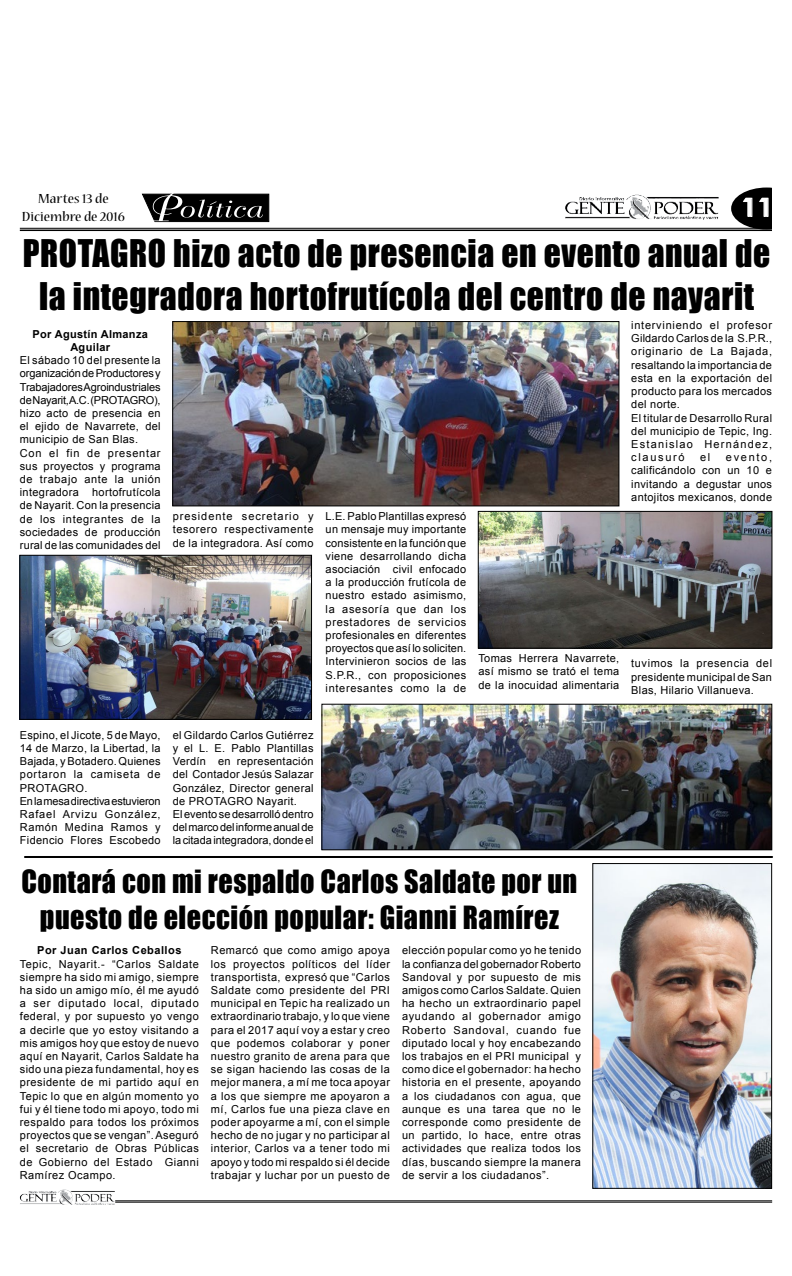
<style>
.page{position:relative;width:792px;height:1276px;background:#fff}
.page>*{position:absolute;margin:0;border:0;box-sizing:border-box;transform-origin:0 0}
.t1{font:35px/43px "Impact";letter-spacing:.02em;color:#000;text-align:center;scale:.96 1}
.t2{font:29.4px/36.1px "Impact";letter-spacing:.02em;color:#000;text-align:center;scale:.96 1}
.t3{font:700 25.2px "Century Gothic";color:#fff;scale:1.14 1}
.t4{font:condensed 14.6px/17.6px "Nueva Std";color:#000;text-align:center;scale:1.32 1}
.t5{font:11px/13.2px "Arial";letter-spacing:.03em;color:#000;text-align:justify}
.t6{font:700 11px/13.2px "Arial";letter-spacing:.03em;color:#000;text-align:center}
</style>
<div class="page">
<svg style="left:731px;top:187px;width:41px;height:41px"></svg>
<svg style="left:20px;top:227px;width:107px;height:5px"></svg>
<hr style="left:20px;top:228px;width:752px;height:1px;background:#000">
<hr style="left:20px;top:229px;width:752px;height:2px;background:#000">
<img style="left:626px;top:195px;width:24px;height:20px">
<hr style="left:115px;top:1200px;width:657px;height:1px;background:#000">
<hr style="left:115px;top:1201px;width:657px;height:1px;background:#000">
<img style="left:58px;top:1189px;width:14px;height:13px">
<img style="left:174px;top:323px;width:443px;height:181px">
<div style="left:172px;top:321px;width:447px;height:185px;border:1px solid #000"></div>
<img style="left:480px;top:513px;width:290px;height:133px">
<div style="left:478px;top:511px;width:294px;height:137px;border:1px solid #000"></div>
<img style="left:21px;top:557px;width:289px;height:161px">
<div style="left:19px;top:555px;width:293px;height:165px;border:1px solid #000"></div>
<svg style="left:141px;top:193px;width:129px;height:30px;background:#3e3e3e"></svg>
<hr style="left:25px;top:856px;width:747px;height:2px;background:#000">
<img style="left:594px;top:865px;width:176px;height:321px">
<div style="left:592px;top:863px;width:180px;height:325px;border:1px solid #000"></div>
<img style="left:324px;top:706px;width:446px;height:142px">
<div style="left:322px;top:704px;width:450px;height:146px;border:1px solid #000"></div>
<h3 class="t4" style="left:22px;top:191px;width:80px">Martes 13 de<br>Diciembre de 2016</h3>
<h1 class="t1" style="left:23px;top:230px;width:780px">PROTAGRO hizo acto de presencia en evento anual de la integradora hortofrutícola del centro de nayarit</h1>
<p class="t6" style="left:33px;top:327px;width:117px">Por Agustín Almanza<br>Aguilar</p>
<p class="t5" style="left:20px;top:353px;width:142px;text-align:left">El sábado 10 del presente la organización de Productores y<br>Trabajadores Agroindustriales de Nayarit, A.C. (PROTAGRO), hizo acto de presencia en el ejido de Navarrete, del municipio de San Blas.<br>Con el fin de presentar sus proyectos y programa de trabajo ante la unión integradora hortofrutícola de Nayarit. Con la presencia de los integrantes de la sociedades de producción rural de las comunidades del</p>
<h3 class="t3" style="left:741px;top:188px;width:30px">11</h3>
<p class="t5" style="left:631px;top:318px;width:142px;text-align:left">interviniendo el profesor<br>Gildardo Carlos de la S.P.R., originario de La Bajada, resaltando la importancia de esta en la exportación del producto para los mercados del norte.<br>El titular de Desarrollo Rural del municipio de Tepic, Ing.<br>Estanislao Hernández, clausuró</p>
<p class="t5" style="left:700px;top:451px;width:12px">el</p>
<p class="t5" style="left:631px;top:451px;width:142px;text-indent:95px">evento, calificándolo con un 10 e invitando a degustar unos antojitos mexicanos, donde</p>
<p class="t5" style="left:326px;top:509px;width:142px">L.E. Pablo Plantillas expresó un mensaje muy importante consistente en la función que viene desarrollando dicha asociación civil enfocado a la producción frutícola de nuestro estado asimismo, la asesoría que dan los prestadores de servicios profesionales en diferentes proyectos que así lo soliciten.<br>Intervinieron socios de las S.P.R., con proposiciones interesantes como la de</p>
<p class="t5" style="left:173px;top:509px;width:142px">presidente secretario y tesorero respectivamente de la integradora. Así como</p>
<p class="t5" style="left:478px;top:651px;width:142px">Tomas Herrera Navarrete, así mismo se trató el tema de la inocuidad alimentaria</p>
<p class="t5" style="left:631px;top:657px;width:142px">tuvimos la presencia del presidente municipal de San Blas, Hilario Villanueva.</p>
<p class="t5" style="left:20px;top:728px;width:142px;text-align:left">Espino, el Jicote, 5 de Mayo,<br>14 de Marzo, la Libertad, la<br>Bajada, y Botadero. Quienes portaron la camiseta de<br>PROTAGRO.<br>En la mesa directiva estuvieron<br>Rafael Arvizu González,<br>Ramón Medina Ramos y<br>Fidencio Flores Escobedo</p>
<p class="t5" style="left:173px;top:728px;width:142px;text-align:left">el Gildardo Carlos Gutiérrez y el L. E. Pablo Plantillas<br>Verdín en representación del Contador Jesús Salazar<br>González, Director general de PROTAGRO Nayarit.<br>El evento se desarrolló dentro del marco del informe anual de la citada integradora, donde el</p>
<h2 class="t2" style="left:21px;top:862px;width:581px">Contará con mi respaldo Carlos Saldate por un puesto de elección popular: Gianni Ramírez</h2>
<p class="t6" style="left:37px;top:944px;width:146px">Por Juan Carlos Ceballos</p>
<p class="t5" style="left:20px;top:957px;width:181px">Tepic, Nayarit.- “Carlos Saldate siempre ha sido mi amigo, siempre ha sido un amigo mío, él me ayudó a ser diputado local, diputado federal, y por supuesto yo vengo a decirle que yo estoy visitando a mis amigos hoy que estoy de nuevo aquí en Nayarit, Carlos Saldate ha sido una pieza fundamental, hoy es presidente de mi partido aquí en Tepic lo que en algún momento yo fui y él tiene todo mi apoyo, todo mi respaldo para todos los próximos proyectos que se vengan”. Aseguró el secretario de Obras Públicas de Gobierno del Estado Gianni Ramírez Ocampo.</p>
<p class="t5" style="left:211px;top:943px;width:181px">Remarcó que como amigo apoya los proyectos políticos del líder transportista, expresó que “Carlos Saldate como presidente del PRI municipal en Tepic ha realizado un extraordinario trabajo, y lo que viene para el 2017 aquí voy a estar y creo que podemos colaborar y poner nuestro granito de arena para que se sigan haciendo las cosas de la mejor manera, a mí me toca apoyar a los que siempre me apoyaron a mí, Carlos fue una pieza clave en poder apoyarme a mí, con el simple hecho de no jugar y no participar al interior, Carlos va a tener todo mi apoyo y todo mi respaldo si él decide trabajar y luchar por un puesto de</p>
<p class="t5" style="left:402px;top:943px;width:181px">elección popular como yo he tenido la confianza del gobernador Roberto Sandoval y por supuesto de mis amigos como Carlos Saldate. Quien ha hecho un extraordinario papel ayudando al gobernador amigo Roberto Sandoval, cuando fue diputado local y hoy encabezando los trabajos en el PRI municipal y como dice el gobernador: ha hecho historia en el presente, apoyando a los ciudadanos con agua, que aunque es una tarea que no le corresponde como presidente de un partido, lo hace, entre otras actividades que realiza todos los días, buscando siempre la manera de servir a los ciudadanos”.</p>
</div>
